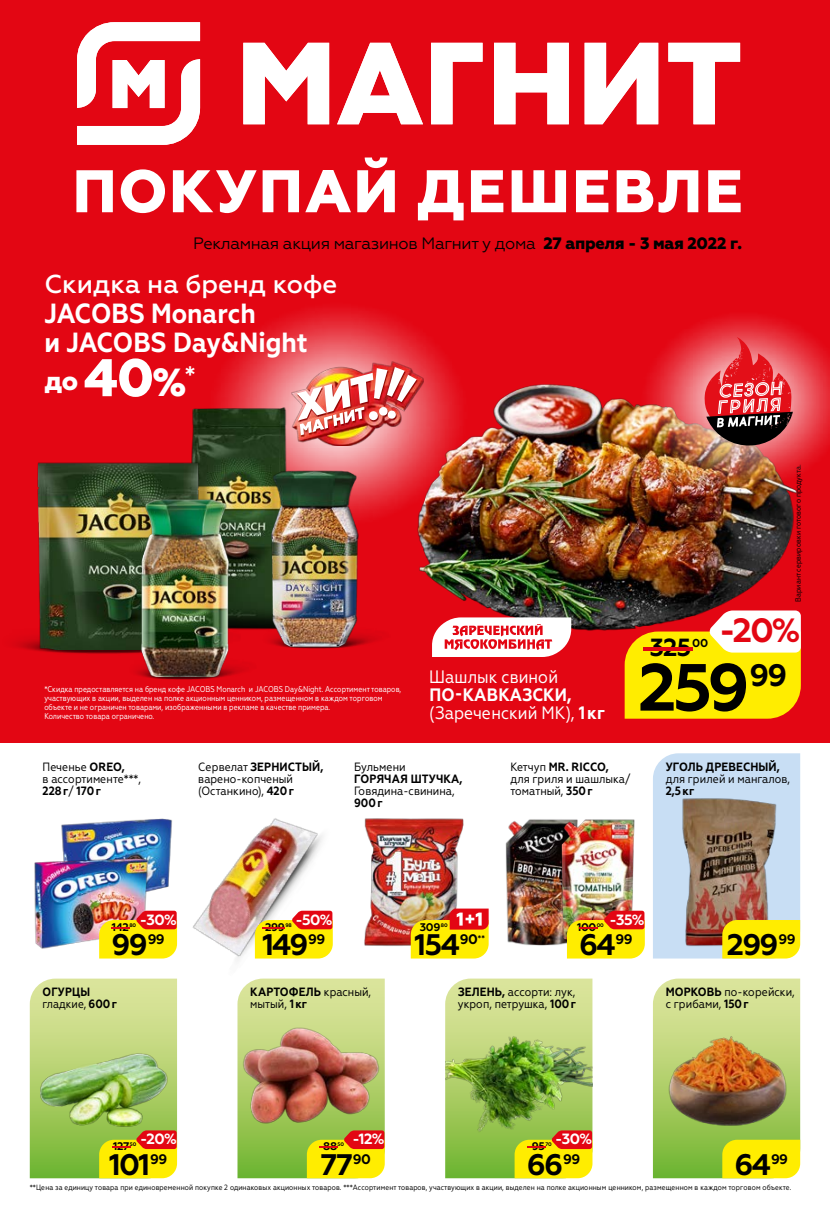
<style>
.page{position:relative;width:830px;height:1212px;background:#fff}
.page>*{position:absolute;margin:0;border:0;box-sizing:border-box;transform-origin:0 0}
.t1{font:700 66.45px "Geometria";color:#000}
.t2{font:800 60px "Geometria";letter-spacing:.03em;color:#fff}
.t3{font:700 33.6px "Geometria";color:#e30613}
.t4{font:700 29.7px "Geometria";letter-spacing:-.05em;color:#000}
.t5{font:700 27.75px/28.8px "Geometria Narrow";color:#fff}
.t6{font:500 25.95px "Geometria";color:#fff}
.t7{font:800 25.95px "Geometria";color:#fff}
.t8{font:700 24.75px "Geometria";color:#000}
.t9{font:700 18px/18px "Geometria Narrow";letter-spacing:.01em;color:#fff}
.t10{font:18px "Geometria Narrow";color:#fff}
.t11{font:16.5px "Geometria";letter-spacing:-.02em;color:#000}
.t12{font:700 14.85px "Geometria";color:#fff}
.t13{font:12px/12px "Geometria Narrow";color:#000}
.t14{font:700 12px/12px "Geometria Narrow";letter-spacing:.01em;color:#000}
.t15{font:700 11.55px "Geometria";color:#000}
.t16{font:700 11.1px "Geometria";letter-spacing:-.03em;color:#000}
.t17{font:8.4px/9px "Geometria Narrow";color:#fff;scale:.94 1}
.t18{font:7.65px "Geometria Narrow";letter-spacing:.01em;color:#000}
.t19{font:700 5.1px "Geometria";color:#000}
.s1{font-weight:800}
.s2{font-size:52.95px}
.s3{font-size:39.15px}
.s4{font-weight:400}
.s5{font-size:24.75px;color:#e30613}
.s6{font-weight:700}
.s7{color:#e30613}
.s8{font-size:11.1px;color:#e30613}
</style>
<div class="page">
<div style="left:0;top:0;width:829px;height:743px;background:#e30613"></div>
<img style="left:218px;top:309px;width:219px;height:155px">
<svg style="left:431px;top:43px;width:51px;height:81px"></svg>
<svg style="left:494px;top:43px;width:74px;height:81px"></svg>
<svg style="left:668px;top:43px;width:71px;height:81px"></svg>
<svg style="left:584px;top:43px;width:74px;height:81px"></svg>
<svg style="left:243px;top:43px;width:86px;height:81px"></svg>
<svg style="left:337px;top:43px;width:86px;height:81px"></svg>
<svg style="left:77px;top:22px;width:123px;height:123px"></svg>
<img style="left:799px;top:794px;width:2px;height:152px">
<img style="left:192px;top:818px;width:128px;height:143px">
<img style="left:61px;top:818px;width:111px;height:73px">
<img style="left:34px;top:844px;width:116px;height:115px">
<svg style="left:99px;top:911px;width:78px;height:47px;background:#f5b411"></svg>
<img style="left:488px;top:819px;width:43px;height:126px">
<img style="left:531px;top:819px;width:114px;height:127px">
<svg style="left:566px;top:911px;width:78px;height:47px;background:#f0b610"></svg>
<svg style="left:653px;top:753px;width:146px;height:205px;background:#b7b29f"></svg>
<svg style="left:255px;top:911px;width:77px;height:47px;background:#f6c01e"></svg>
<img style="left:364px;top:818px;width:100px;height:128px">
<svg style="left:410px;top:908px;width:78px;height:50px;background:#f0ba1d"></svg>
<img style="left:652px;top:978px;width:147px;height:200px">
<img style="left:237px;top:978px;width:147px;height:200px">
<img style="left:445px;top:978px;width:147px;height:200px">
<img style="left:370px;top:354px;width:431px;height:299px">
<img style="left:629px;top:317px;width:200px;height:191px">
<svg style="left:624px;top:610px;width:176px;height:109px;background:#f1d031"></svg>
<svg style="left:432px;top:617px;width:139px;height:40px"></svg>
<svg style="left:703px;top:337px;width:89px;height:110px"></svg>
<img style="left:30px;top:978px;width:147px;height:200px">
<img style="left:191px;top:400px;width:105px;height:186px">
<img style="left:238px;top:586px;width:26px;height:34px">
<img style="left:27px;top:611px;width:214px;height:43px">
<img style="left:15px;top:451px;width:211px;height:198px">
<img style="left:106px;top:650px;width:139px;height:30px">
<img style="left:135px;top:497px;width:103px;height:180px">
<img style="left:291px;top:361px;width:132px;height:84px">
<img style="left:297px;top:367px;width:119px;height:68px">
<img style="left:239px;top:620px;width:151px;height:36px">
<img style="left:264px;top:464px;width:107px;height:189px">
<h2 class="t2" style="left:72px;top:156px;width:671px">ПОКУПАЙ ДЕШЕВЛЕ</h2>
<h3 class="t11" style="left:193px;top:234px;width:550px">Рекламная акция магазинов Магнит у дома <span class="s1">27 апреля - 3 мая 2022 г.</span></h3>
<h3 class="t6" style="left:44px;top:269px;width:294px">Скидка на бренд кофе</h3>
<h3 class="t5" style="left:44px;top:299px;width:265px">JACOBS Monarch<br>и JACOBS Day&amp;Night</h3>
<h3 class="t7" style="left:44px;top:366px;width:153px">до <span class="s2">40</span><span class="s3">%</span><sup>*</sup></h3>
<p class="t17" style="left:44px;top:684px;width:381px">*Скидка предоставляется на бренд кофе JACOBS Monarch и JACOBS Day&amp;Night. Ассортимент товаров, участвующих в акции, выделен на полке акционным ценником, размещенном в каждом торговом объекте и не ограничен товарами, изображенными в рекламе в качестве примера.<br>Количество товара ограничено.</p>
<h3 class="t10" style="left:429px;top:666px;width:130px">Шашлык свиной</h3>
<h3 class="t9" style="left:429px;top:686px;width:177px">ПО-КАВКАЗСКИ, <span class="s4">(Зареченский МК),</span> 1кг</h3>
<p class="t18" style="left:793px;top:602px;width:139px;rotate:-90deg">Вариант сервировки готового продукта.</p>
<h3 class="t3" style="left:718px;top:610px;width:83px">-20%</h3>
<h3 class="t8" style="left:649px;top:632px;width:43px">325</h3>
<p class="t15" style="left:627px;top:636px;width:82px"><span class="s5">-</span>00</p>
<h1 class="t1" style="left:637px;top:648px;width:151px">259<sup>99</sup></h1>
<p class="t13" style="left:43px;top:761px;width:100px">Печенье <span class="s6">OREO,<br></span>в ассортименте***,<br><span class="s6">228г</span>/ <span class="s6">170г</span></p>
<p class="t14" style="left:665px;top:761px;width:115px">УГОЛЬ ДРЕВЕСНЫЙ,</p>
<p class="t13" style="left:198px;top:761px;width:126px">Сервелат <span class="s6">ЗЕРНИСТЫЙ, </span>варено-копченый (Останкино), <span class="s6">420г</span></p>
<p class="t13" style="left:510px;top:761px;width:121px">Кетчуп <span class="s6">MR. RICCO, </span>для гриля и шашлыка/ томатный, <span class="s6">350г</span></p>
<p class="t13" style="left:354px;top:761px;width:53px">Бульмени</p>
<p class="t14" style="left:354px;top:773px;width:110px">ГОРЯЧАЯ ШТУЧКА,</p>
<p class="t13" style="left:354px;top:785px;width:102px">Говядина-свинина,</p>
<p class="t14" style="left:354px;top:797px;width:30px">900г</p>
<p class="t13" style="left:665px;top:773px;width:126px">для грилей и мангалов,</p>
<p class="t14" style="left:665px;top:785px;width:30px">2,5кг</p>
<p class="t12" style="left:140px;top:911px;width:39px">-30%</p>
<h3 class="t4" style="left:111px;top:927px;width:55px">99<sup>99</sup></h3>
<p class="t16" style="left:105px;top:920px;width:32px"><span class="s7">-</span>142<sup>80</sup></p>
<p class="t12" style="left:295px;top:911px;width:39px">-50%</p>
<p class="t16" style="left:265px;top:920px;width:21px">299</p>
<p class="t19" style="left:256px;top:922px;width:38px"><span class="s8">-</span>98</p>
<h3 class="t4" style="left:262px;top:927px;width:64px">149<sup>99</sup></h3>
<p class="t16" style="left:419px;top:920px;width:29px">309<sup>80</sup></p>
<h3 class="t4" style="left:414px;top:927px;width:72px">154<sup>90</sup><sup>**</sup></h3>
<p class="t12" style="left:609px;top:911px;width:37px">-35%</p>
<h3 class="t4" style="left:578px;top:927px;width:55px">64<sup>99</sup></h3>
<h3 class="t4" style="left:726px;top:927px;width:70px">299<sup>99</sup></h3>
<p class="t16" style="left:573px;top:920px;width:32px"><span class="s7">-</span>100<sup>00</sup></p>
<p class="t14" style="left:43px;top:986px;width:76px">ОГУРЦЫ <span class="s4">гладкие,</span> 600г</p>
<p class="t13" style="left:250px;top:986px;width:122px"><span class="s6">КАРТОФЕЛЬ</span> красный, мытый, <span class="s6">1кг</span></p>
<p class="t13" style="left:457px;top:986px;width:120px"><span class="s6">ЗЕЛЕНЬ,</span> ассорти: лук, укроп, петрушка, <span class="s6">100г</span></p>
<p class="t13" style="left:665px;top:986px;width:130px"><span class="s6">МОРКОВЬ</span> по-корейски, с грибами, <span class="s6">150г</span></p>
<p class="t12" style="left:140px;top:1130px;width:38px">-20%</p>
<h3 class="t4" style="left:109px;top:1147px;width:60px">101<sup>99</sup></h3>
<p class="t16" style="left:106px;top:1140px;width:32px"><span class="s7">-</span>127<sup>50</sup></p>
<p class="t12" style="left:352px;top:1130px;width:34px">-12%</p>
<h3 class="t4" style="left:320px;top:1147px;width:52px">77<sup>90</sup></h3>
<p class="t16" style="left:313px;top:1140px;width:32px"><span class="s7">-</span>88<sup>50</sup></p>
<p class="t12" style="left:555px;top:1130px;width:39px">-30%</p>
<h3 class="t4" style="left:526px;top:1147px;width:55px">66<sup>99</sup></h3>
<p class="t16" style="left:521px;top:1140px;width:32px"><span class="s7">-</span>95<sup>70</sup></p>
<h3 class="t4" style="left:734px;top:1147px;width:55px">64<sup>99</sup></h3>
<p class="t18" style="left:30px;top:1183px;width:762px">**Цена за единицу товара при единовременной покупке 2 одинаковых акционных товаров. ***Ассортимент товаров, участвующих в акции, выделен на полке акционным ценником, размещенном в каждом торговом объекте.</p>
</div>
